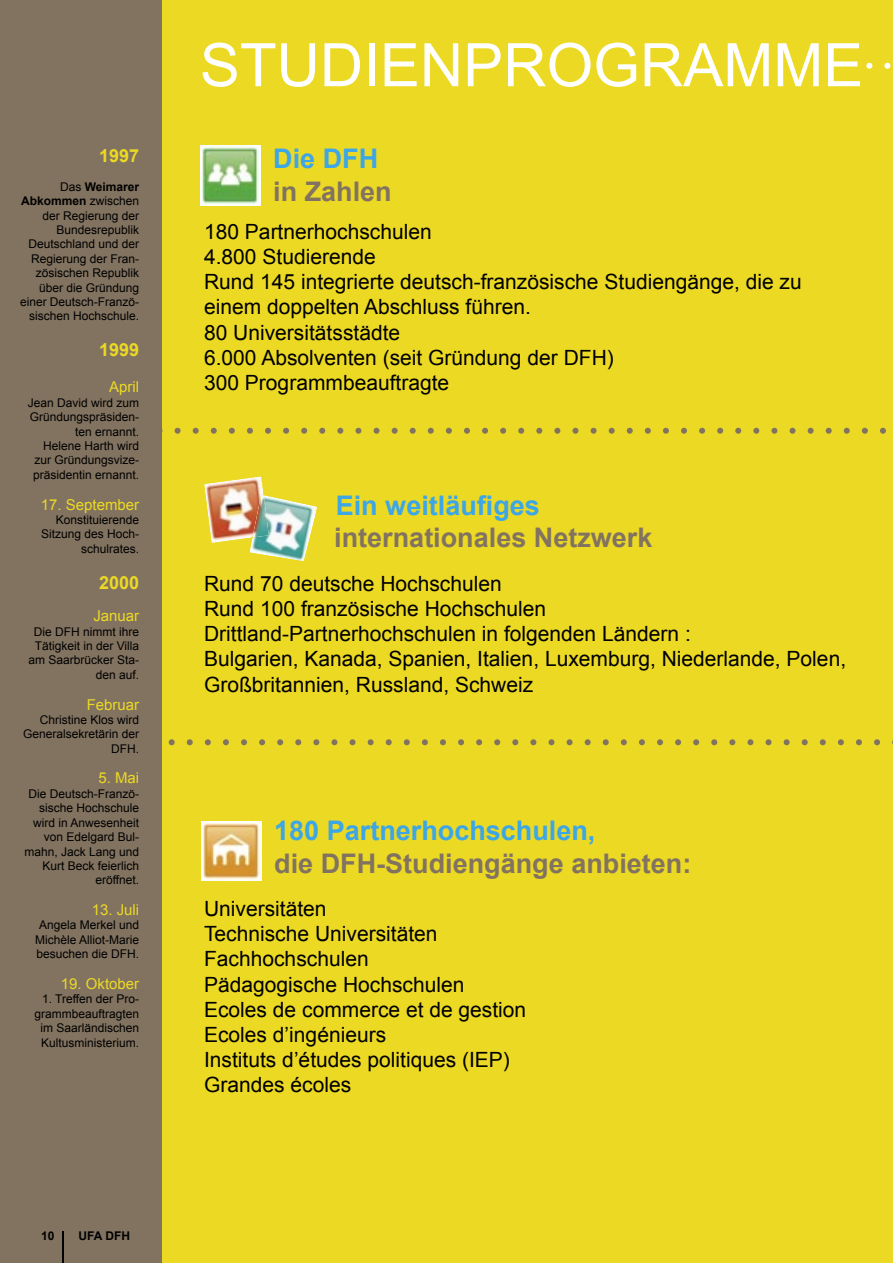
<style>
.page{position:relative;width:893px;height:1263px;background:#ecd924}
.page>*{position:absolute;margin:0;border:0;box-sizing:border-box;transform-origin:0 0}
.t1{font:60px "Arial";color:#fff}
.t2{font:700 27px "Arial";color:#827360}
.t3{font:700 27px "Arial";color:#3ca6e6}
.t4{font:21px/25.2px "Arial";color:#000}
.t5{font:700 18px "Arial";color:#ecd924}
.t6{font:15px "Arial";color:#ecd924}
.t7{font:12px/14.4px "Arial";color:#000;text-align:right}
.t8{font:700 12px "Arial";color:#000}
.s1{font-weight:700}
</style>
<div class="page">
<div style="left:0;top:0;width:162px;height:1263px;background:#827360"></div>
<svg style="left:162px;top:427px;width:724px;height:7px"></svg>
<svg style="left:168px;top:739px;width:725px;height:6px"></svg>
<img style="left:201px;top:146px;width:59px;height:59px">
<img style="left:202px;top:821px;width:59px;height:60px">
<hr style="left:62px;top:1231px;width:2px;height:32px;background:#000">
<img style="left:204px;top:476px;width:60px;height:67px">
<img style="left:249px;top:495px;width:68px;height:66px">
<img style="left:252px;top:494px;width:17px;height:43px">
<svg style="left:866px;top:63px;width:25px;height:6px"></svg>
<h3 class="t5" style="left:99px;top:144px;width:42px">1997</h3>
<p class="t7" style="left:20px;top:179px;width:121px">Das <span class="s1">Weimarer<br>Abkommen</span> zwischen der Regierung der<br>Bundesrepublik<br>Deutschland und der<br>Regierung der Fran&shy;zösischen Republik über die Gründung einer Deutsch-Franzö&shy;sischen Hochschule.</p>
<h3 class="t5" style="left:99px;top:338px;width:42px">1999</h3>
<p class="t6" style="left:109px;top:377px;width:31px">April</p>
<p class="t7" style="left:28px;top:395px;width:113px">Jean David wird zum<br>Gründungspräsiden&shy;ten ernannt.<br>Helene Harth wird zur Gründungsvize&shy;präsidentin ernannt.</p>
<p class="t6" style="left:41px;top:494px;width:100px">17. September</p>
<p class="t7" style="left:41px;top:513px;width:100px">Konstituierende<br>Sitzung des Hoch&shy;schulrates.</p>
<h3 class="t5" style="left:99px;top:570px;width:42px">2000</h3>
<p class="t6" style="left:93px;top:606px;width:47px">Januar</p>
<p class="t7" style="left:29px;top:624px;width:112px">Die DFH nimmt ihre<br>Tätigkeit in der Villa am Saarbrücker Sta&shy;den auf.</p>
<p class="t6" style="left:87px;top:694px;width:54px">Februar</p>
<p class="t7" style="left:23px;top:713px;width:118px">Christine Klos wird<br>Generalsekretärin der<br>DFH.</p>
<p class="t6" style="left:98px;top:768px;width:42px">5. Mai</p>
<p class="t7" style="left:25px;top:787px;width:116px">Die Deutsch-Franzö&shy;sische Hochschule wird in Anwesenheit von Edelgard Bul&shy;mahn, Jack Lang und<br>Kurt Beck feierlich eröffnet.</p>
<p class="t6" style="left:92px;top:900px;width:49px">13. Juli</p>
<p class="t7" style="left:35px;top:918px;width:106px;text-align:center">Angela Merkel und<br>Michèle Alliot-Marie besuchen die DFH.</p>
<p class="t6" style="left:61px;top:974px;width:80px">19. Oktober</p>
<p class="t7" style="left:35px;top:992px;width:106px">1. Treffen der Pro&shy;grammbeauftragten im Saarländischen<br>Kultusministerium.</p>
<p class="t8" style="left:41px;top:1228px;width:15px">10</p>
<p class="t8" style="left:79px;top:1228px;width:53px">UFA DFH</p>
<p class="t8" style="left:43px;top:1228px;width:15px">10</p>
<p class="t8" style="left:81px;top:1228px;width:53px">UFA DFH</p>
<h1 class="t1" style="left:200px;top:26px;width:665px">STUDIENPROGRAMME</h1>
<h2 class="t3" style="left:273px;top:141px;width:107px">Die DFH</h2>
<h2 class="t2" style="left:273px;top:174px;width:120px">in Zahlen</h2>
<p class="t4" style="left:204px;top:219px;width:599px">180 Partnerhochschulen<br>4.800 Studierende<br>Rund 145 integrierte deutsch-französische Studiengänge, die zu einem doppelten Abschluss führen.<br>80 Universitätsstädte<br>6.000 Absolventen (seit Gründung der DFH)<br>300 Programmbeauftragte</p>
<h2 class="t3" style="left:336px;top:488px;width:206px">Ein weitläufiges</h2>
<h2 class="t2" style="left:334px;top:520px;width:320px">internationales Netzwerk</h2>
<h3 class="t4" style="left:204px;top:571px;width:644px">Rund 70 deutsche Hochschulen<br>Rund 100 französische Hochschulen<br>Drittland-Partnerhochschulen in folgenden Ländern :<br>Bulgarien, Kanada, Spanien, Italien, Luxemburg, Niederlande, Polen, Großbritannien, Russland, Schweiz</h3>
<h2 class="t3" style="left:274px;top:813px;width:323px">180 Partnerhochschulen,</h2>
<h2 class="t2" style="left:274px;top:845px;width:419px">die DFH-Studiengänge anbieten:</h2>
<h3 class="t4" style="left:204px;top:896px;width:324px">Universitäten<br>Technische Universitäten<br>Fachhochschulen<br>Pädagogische Hochschulen<br>Ecoles de commerce et de gestion<br>Ecoles d’ingénieurs<br>Instituts d’études politiques (IEP)<br>Grandes écoles</h3>
</div>
